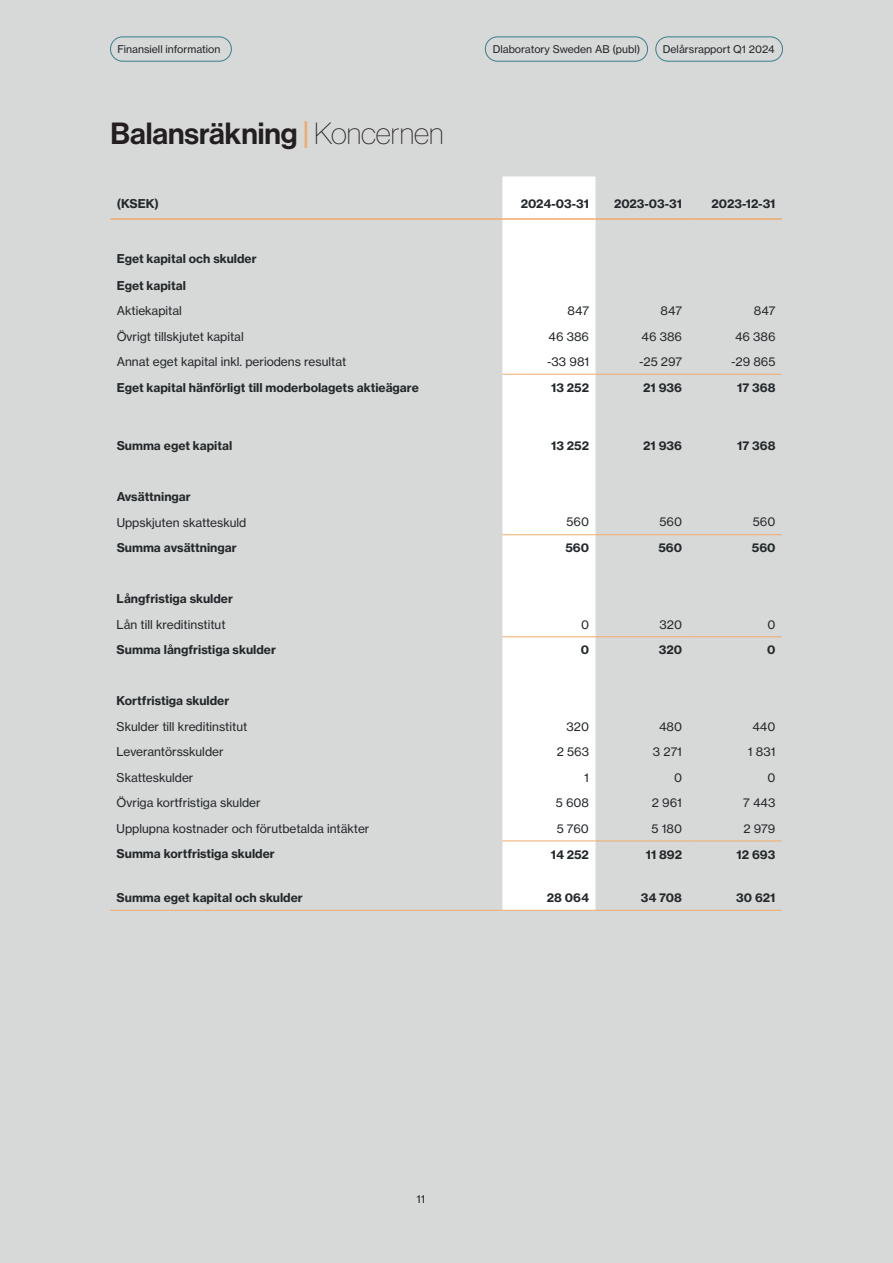
<style>
.page{position:relative;width:893px;height:1263px;background:#d7d9d8}
.page>*{position:absolute;margin:0;border:0;box-sizing:border-box;transform-origin:0 0}
.t1{font:30px "N Haas Grotesk DS Pro 65 Md";color:#231f20}
.t2{font:12px "N Haas Grotesk TX Pro 75 Bd";color:#23282b}
.t3{font:12px "N Haas Grotesk TX Pro 55 Rg";color:#23282b}
.t4{font:10.5px "N Haas Grotesk TX Pro 55 Rg";color:#23282b}
.s1{color:#f0aa6c}
.s2{font-family:"N Haas Grotesk DS Pro 25 Th"}
</style>
<div class="page">
<div style="left:502px;top:176px;width:93px;height:734px;background:#fff"></div>
<hr style="left:110px;top:218px;width:392px;height:2px;background:#f0aa6c">
<hr style="left:502px;top:218px;width:93px;height:2px;background:#f0aa6c">
<hr style="left:595px;top:218px;width:93px;height:2px;background:#f0aa6c">
<hr style="left:688px;top:218px;width:94px;height:2px;background:#f0aa6c">
<hr style="left:502px;top:374px;width:93px;height:1px;background:#f0aa6c">
<hr style="left:595px;top:374px;width:93px;height:1px;background:#f0aa6c">
<hr style="left:688px;top:374px;width:94px;height:1px;background:#f0aa6c">
<hr style="left:502px;top:534px;width:93px;height:1px;background:#f0aa6c">
<hr style="left:595px;top:534px;width:93px;height:1px;background:#f0aa6c">
<hr style="left:688px;top:534px;width:94px;height:1px;background:#f0aa6c">
<hr style="left:502px;top:636px;width:93px;height:1px;background:#f0aa6c">
<hr style="left:595px;top:636px;width:93px;height:1px;background:#f0aa6c">
<hr style="left:688px;top:636px;width:94px;height:1px;background:#f0aa6c">
<hr style="left:502px;top:840px;width:93px;height:1px;background:#f0aa6c">
<hr style="left:595px;top:840px;width:93px;height:1px;background:#f0aa6c">
<hr style="left:688px;top:840px;width:94px;height:1px;background:#f0aa6c">
<hr style="left:110px;top:910px;width:392px;height:1px;background:#f0aa6c">
<hr style="left:502px;top:910px;width:93px;height:1px;background:#f0aa6c">
<hr style="left:595px;top:910px;width:93px;height:1px;background:#f0aa6c">
<hr style="left:688px;top:910px;width:94px;height:1px;background:#f0aa6c">
<div style="left:485px;top:36px;width:163px;height:26px;border:1px solid #397f86;border-radius:12px"></div>
<div style="left:655px;top:36px;width:128px;height:26px;border:1px solid #397f86;border-radius:12px"></div>
<div style="left:110px;top:36px;width:122px;height:26px;border:1px solid #397f86;border-radius:12px"></div>
<p class="t4" style="left:117px;top:43px;width:105px">Finansiell information</p>
<h1 class="t1" style="left:110px;top:116px;width:335px">Balansräkning <span class="s1">|</span> <span class="s2">Koncernen</span></h1>
<p class="t4" style="left:493px;top:43px;width:149px">Dlaboratory Sweden AB (publ)</p>
<p class="t4" style="left:663px;top:43px;width:113px">Delårsrapport Q1 2024</p>
<p class="t2" style="left:117px;top:196px;width:44px">(KSEK)</p>
<p class="t2" style="left:521px;top:196px;width:70px">2024-03-31</p>
<p class="t2" style="left:614px;top:196px;width:70px">2023-03-31</p>
<p class="t2" style="left:711px;top:196px;width:65px">2023-12-31</p>
<p class="t2" style="left:117px;top:251px;width:141px">Eget kapital och skulder</p>
<p class="t2" style="left:117px;top:278px;width:71px">Eget kapital</p>
<p class="t3" style="left:117px;top:303px;width:67px">Aktiekapital</p>
<p class="t3" style="left:567px;top:303px;width:23px">847</p>
<p class="t3" style="left:661px;top:303px;width:23px">847</p>
<p class="t3" style="left:754px;top:303px;width:23px">847</p>
<p class="t3" style="left:117px;top:329px;width:129px">Övrigt tillskjutet kapital</p>
<p class="t3" style="left:549px;top:329px;width:42px">46 386</p>
<p class="t3" style="left:642px;top:329px;width:42px">46 386</p>
<p class="t3" style="left:735px;top:329px;width:42px">46 386</p>
<p class="t3" style="left:117px;top:354px;width:231px">Annat eget kapital inkl. periodens resultat</p>
<p class="t3" style="left:547px;top:354px;width:43px">-33 981</p>
<p class="t3" style="left:639px;top:354px;width:44px">-25 297</p>
<p class="t3" style="left:731px;top:354px;width:46px">-29 865</p>
<p class="t2" style="left:117px;top:380px;width:304px">Eget kapital hänförligt till moderbolagets aktieägare</p>
<p class="t2" style="left:551px;top:380px;width:39px">13 252</p>
<p class="t2" style="left:643px;top:380px;width:40px">21 936</p>
<p class="t2" style="left:737px;top:380px;width:40px">17 368</p>
<p class="t2" style="left:117px;top:438px;width:117px">Summa eget kapital</p>
<p class="t2" style="left:551px;top:438px;width:39px">13 252</p>
<p class="t2" style="left:643px;top:438px;width:40px">21 936</p>
<p class="t2" style="left:737px;top:438px;width:40px">17 368</p>
<p class="t2" style="left:117px;top:489px;width:76px">Avsättningar</p>
<p class="t3" style="left:117px;top:515px;width:131px">Uppskjuten skatteskuld</p>
<p class="t3" style="left:566px;top:515px;width:24px">560</p>
<p class="t3" style="left:659px;top:515px;width:24px">560</p>
<p class="t3" style="left:753px;top:515px;width:24px">560</p>
<p class="t2" style="left:117px;top:540px;width:122px">Summa avsättningar</p>
<p class="t2" style="left:565px;top:540px;width:25px">560</p>
<p class="t2" style="left:658px;top:540px;width:25px">560</p>
<p class="t2" style="left:752px;top:540px;width:25px">560</p>
<p class="t2" style="left:117px;top:591px;width:118px">Långfristiga skulder</p>
<p class="t3" style="left:117px;top:617px;width:110px">Lån till kreditinstitut</p>
<p class="t3" style="left:581px;top:617px;width:10px">0</p>
<p class="t3" style="left:659px;top:617px;width:24px">320</p>
<p class="t3" style="left:767px;top:617px;width:10px">0</p>
<p class="t2" style="left:117px;top:642px;width:161px">Summa långfristiga skulder</p>
<p class="t2" style="left:581px;top:642px;width:10px">0</p>
<p class="t2" style="left:659px;top:642px;width:25px">320</p>
<p class="t2" style="left:767px;top:642px;width:10px">0</p>
<p class="t2" style="left:117px;top:693px;width:114px">Kortfristiga skulder</p>
<p class="t3" style="left:117px;top:719px;width:132px">Skulder till kreditinstitut</p>
<p class="t3" style="left:566px;top:719px;width:24px">320</p>
<p class="t3" style="left:659px;top:719px;width:24px">480</p>
<p class="t3" style="left:752px;top:719px;width:24px">440</p>
<p class="t3" style="left:117px;top:744px;width:109px">Leverantörsskulder</p>
<p class="t3" style="left:557px;top:744px;width:34px">2 563</p>
<p class="t3" style="left:653px;top:744px;width:31px">3 271</p>
<p class="t3" style="left:748px;top:744px;width:29px">1 831</p>
<p class="t3" style="left:117px;top:770px;width:78px">Skatteskulder</p>
<p class="t3" style="left:584px;top:770px;width:6px">1</p>
<p class="t3" style="left:674px;top:770px;width:10px">0</p>
<p class="t3" style="left:767px;top:770px;width:10px">0</p>
<p class="t3" style="left:117px;top:795px;width:146px">Övriga kortfristiga skulder</p>
<p class="t3" style="left:556px;top:795px;width:35px">5 608</p>
<p class="t3" style="left:652px;top:795px;width:32px">2 961</p>
<p class="t3" style="left:743px;top:795px;width:34px">7 443</p>
<p class="t3" style="left:117px;top:821px;width:254px">Upplupna kostnader och förutbetalda intäkter</p>
<p class="t3" style="left:557px;top:821px;width:34px">5 760</p>
<p class="t3" style="left:652px;top:821px;width:32px">5 180</p>
<p class="t3" style="left:744px;top:821px;width:33px">2 979</p>
<p class="t2" style="left:117px;top:846px;width:160px">Summa kortfristiga skulder</p>
<p class="t2" style="left:551px;top:846px;width:40px">14 252</p>
<p class="t2" style="left:646px;top:846px;width:38px">11 892</p>
<p class="t2" style="left:737px;top:846px;width:40px">12 693</p>
<p class="t2" style="left:117px;top:890px;width:188px">Summa eget kapital och skulder</p>
<p class="t2" style="left:547px;top:890px;width:43px">28 064</p>
<p class="t2" style="left:641px;top:890px;width:43px">34 708</p>
<p class="t2" style="left:736px;top:890px;width:41px">30 621</p>
<p class="t4" style="left:416px;top:1193px;width:10px">11</p>
</div>
